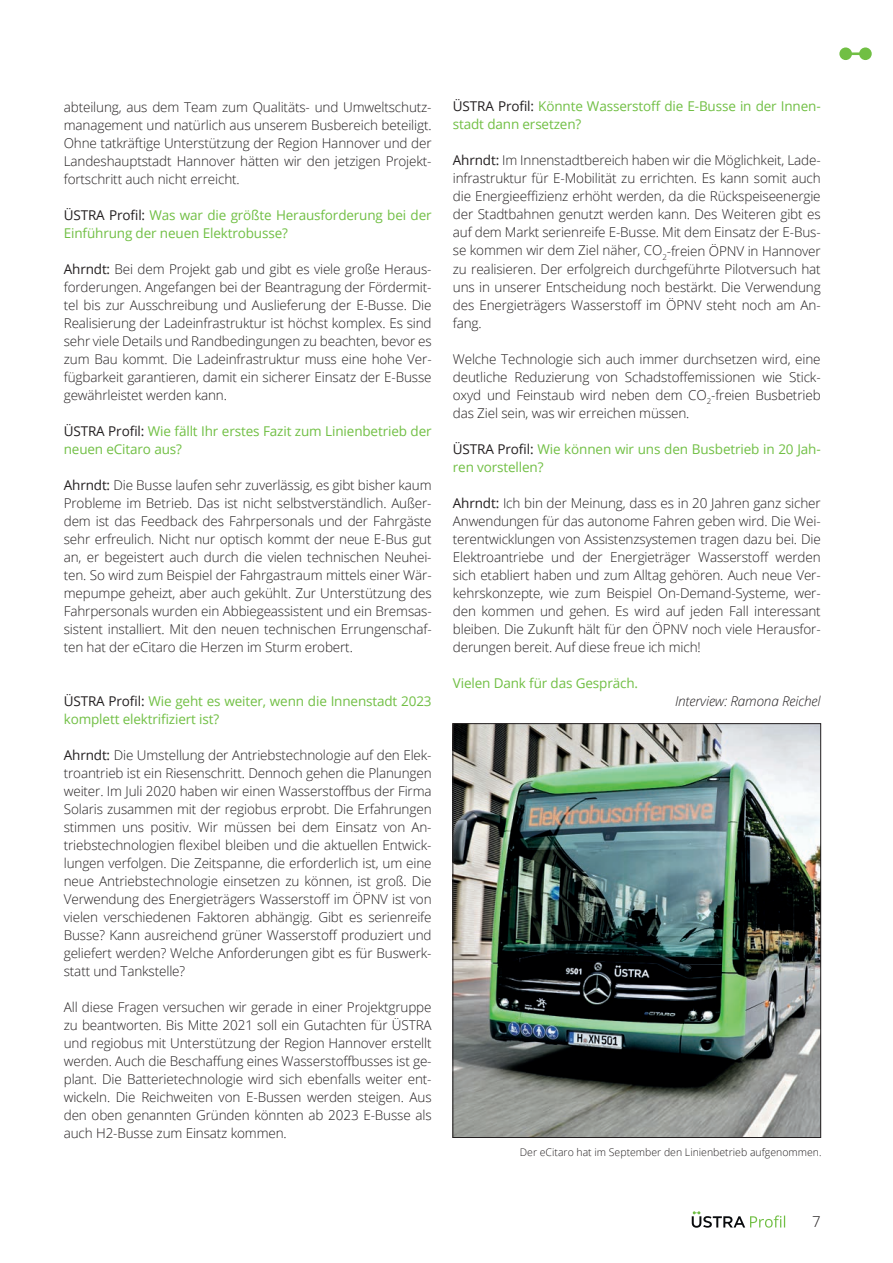
<style>
.page{position:relative;width:893px;height:1263px;background:#fff}
.page>*{position:absolute;margin:0;border:0;box-sizing:border-box;transform-origin:0 0}
.t1{font:300 15px "Open Sans";color:#231f20}
.t2{font:300 13.5px/18px "Open Sans";letter-spacing:-.01em;color:#231f20;text-align:justify}
.t3{font:13.5px/18px "Open Sans";letter-spacing:-.01em;color:#71bf44}
.t4{font:italic 300 13.5px "Open Sans";letter-spacing:-.01em;color:#231f20}
.t5{font:300 10.5px "Open Sans";color:#231f20}
.s1{color:#231f20}
.s2{font-weight:400}
</style>
<div class="page">
<svg style="left:692px;top:1211px;width:93px;height:17px"></svg>
<svg style="left:839px;top:47px;width:33px;height:13px"></svg>
<img style="left:455px;top:725px;width:364px;height:411px">
<div style="left:453px;top:723px;width:368px;height:415px;border:1px solid #231f20"></div>
<p class="t2" style="left:64px;top:97px;width:369px">abteilung, aus dem Team zum Qualitäts- und Umweltschutz&shy;management und natürlich aus unserem Busbereich beteiligt.<br>Ohne tatkräftige Unterstützung der Region Hannover und der Landeshauptstadt Hannover hätten wir den jetzigen Projekt&shy;fortschritt auch nicht erreicht.</p>
<p class="t3" style="left:64px;top:205px;width:369px"><span class="s1">ÜSTRA Profil:</span> Was war die größte Herausforderung bei der<br>Einführung der neuen Elektrobusse?</p>
<p class="t2" style="left:64px;top:259px;width:369px"><span class="s2">Ahrndt:</span> Bei dem Projekt gab und gibt es viele große Heraus&shy;forderungen. Angefangen bei der Beantragung der Fördermit&shy;tel bis zur Ausschreibung und Auslieferung der E-Busse. Die Realisierung der Ladeinfrastruktur ist höchst komplex. Es sind sehr viele Details und Randbedingungen zu beachten, bevor es zum Bau kommt. Die Ladeinfrastruktur muss eine hohe Ver&shy;fügbarkeit garantieren, damit ein sicherer Einsatz der E-Busse gewährleistet werden kann.</p>
<p class="t3" style="left:64px;top:421px;width:369px"><span class="s1">ÜSTRA Profil:</span> Wie fällt Ihr erstes Fazit zum Linienbetrieb der neuen eCitaro aus?</p>
<p class="t2" style="left:64px;top:475px;width:369px"><span class="s2">Ahrndt:</span> Die Busse laufen sehr zuverlässig, es gibt bisher kaum Probleme im Betrieb. Das ist nicht selbstverständlich. Außer&shy;dem ist das Feedback des Fahrpersonals und der Fahrgäste sehr erfreulich. Nicht nur optisch kommt der neue E-Bus gut an, er begeistert auch durch die vielen technischen Neuhei&shy;ten. So wird zum Beispiel der Fahrgastraum mittels einer Wär&shy;mepumpe geheizt, aber auch gekühlt. Zur Unterstützung des Fahrpersonals wurden ein Abbiegeassistent und ein Bremsas&shy;sistent installiert. Mit den neuen technischen Errungenschaf&shy;ten hat der eCitaro die Herzen im Sturm erobert.</p>
<p class="t3" style="left:64px;top:691px;width:369px"><span class="s1">ÜSTRA Profil:</span> Wie geht es weiter, wenn die Innenstadt 2023 komplett elektrifiziert ist?</p>
<p class="t2" style="left:64px;top:745px;width:369px"><span class="s2">Ahrndt:</span> Die Umstellung der Antriebstechnologie auf den Elek&shy;troantrieb ist ein Riesenschritt. Dennoch gehen die Planungen weiter. Im Juli 2020 haben wir einen Wasserstoffbus der Firma Solaris zusammen mit der regiobus erprobt. Die Erfahrungen stimmen uns positiv. Wir müssen bei dem Einsatz von An&shy;triebstechnologien flexibel bleiben und die aktuellen Entwick&shy;lungen verfolgen. Die Zeitspanne, die erforderlich ist, um eine neue Antriebstechnologie einsetzen zu können, ist groß. Die Verwendung des Energieträgers Wasserstoff im ÖPNV ist von vielen verschiedenen Faktoren abhängig. Gibt es serienreife Busse? Kann ausreichend grüner Wasserstoff produziert und geliefert werden? Welche Anforderungen gibt es für Buswerk&shy;statt und Tankstelle?</p>
<p class="t2" style="left:64px;top:997px;width:369px">All diese Fragen versuchen wir gerade in einer Projektgruppe zu beantworten. Bis Mitte 2021 soll ein Gutachten für ÜSTRA und regiobus mit Unterstützung der Region Hannover erstellt werden. Auch die Beschaffung eines Wasserstoffbusses ist ge&shy;plant. Die Batterietechnologie wird sich ebenfalls weiter ent&shy;wickeln. Die Reichweiten von E-Bussen werden steigen. Aus den oben genannten Gründen könnten ab 2023 E-Busse als auch H2-Busse zum Einsatz kommen.</p>
<p class="t3" style="left:453px;top:97px;width:369px"><span class="s1">ÜSTRA Profil:</span> Könnte Wasserstoff die E-Busse in der Innen&shy;stadt dann ersetzen?</p>
<p class="t2" style="left:453px;top:151px;width:369px"><span class="s2">Ahrndt:</span> Im Innenstadtbereich haben wir die Möglichkeit, Lade&shy;infrastruktur für E-Mobilität zu errichten. Es kann somit auch die Energieeffizienz erhöht werden, da die Rückspeiseenergie der Stadtbahnen genutzt werden kann. Des Weiteren gibt es auf dem Markt serienreife E-Busse. Mit dem Einsatz der E-Bus&shy;se kommen wir dem Ziel näher, CO<sub>2</sub>-freien ÖPNV in Hannover zu realisieren. Der erfolgreich durchgeführte Pilotversuch hat uns in unserer Entscheidung noch bestärkt. Die Verwendung des Energieträgers Wasserstoff im ÖPNV steht noch am An&shy;fang.</p>
<p class="t2" style="left:453px;top:349px;width:369px">Welche Technologie sich auch immer durchsetzen wird, eine deutliche Reduzierung von Schadstoffemissionen wie Stick&shy;oxyd und Feinstaub wird neben dem CO<sub>2</sub>-freien Busbetrieb das Ziel sein, was wir erreichen müssen.</p>
<p class="t3" style="left:453px;top:439px;width:369px"><span class="s1">ÜSTRA Profil:</span> Wie können wir uns den Busbetrieb in 20 Jah&shy;ren vorstellen?</p>
<p class="t2" style="left:453px;top:493px;width:369px"><span class="s2">Ahrndt:</span> Ich bin der Meinung, dass es in 20 Jahren ganz sicher Anwendungen für das autonome Fahren geben wird. Die Wei&shy;terentwicklungen von Assistenzsystemen tragen dazu bei. Die Elektroantriebe und der Energieträger Wasserstoff werden sich etabliert haben und zum Alltag gehören. Auch neue Ver&shy;kehrskonzepte, wie zum Beispiel On-Demand-Systeme, wer&shy;den kommen und gehen. Es wird auf jeden Fall interessant bleiben. Die Zukunft hält für den ÖPNV noch viele Herausfor&shy;derungen bereit. Auf diese freue ich mich!</p>
<p class="t3" style="left:453px;top:673px;width:187px">Vielen Dank für das Gespräch.</p>
<p class="t4" style="left:675px;top:691px;width:147px">Interview: Ramona Reichel</p>
<p class="t5" style="left:520px;top:1145px;width:303px">Der eCitaro hat im September den Linienbetrieb aufgenommen.</p>
<p class="t1" style="left:812px;top:1211px;width:10px">7</p>
</div>
